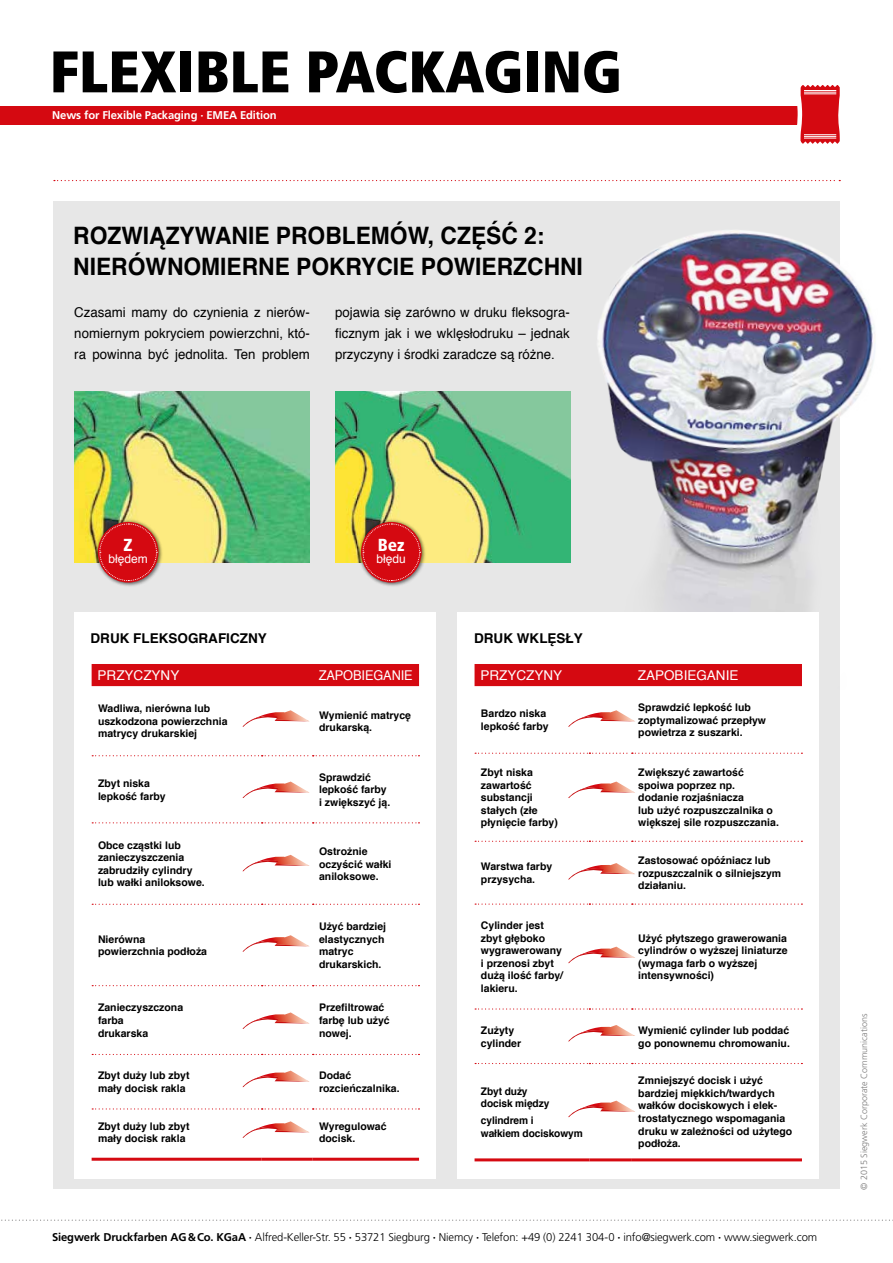
<style>
.page{position:relative;width:893px;height:1263px;background:#fff}
.page>*{position:absolute;margin:0;border:0;box-sizing:border-box;transform-origin:0 0}
.t1{font:900 condensed 58.5px "Frutiger";color:#000}
.t2{font:700 24px/31.5px "Helvetica";color:#000;scale:.95 1}
.t3{font:900 condensed 17.4px "Frutiger";color:#fff}
.t4{font:13.5px/21px "Helvetica";color:#000;text-align:justify}
.t5{font:700 13.5px "Helvetica";color:#000}
.t6{font:13.5px "Helvetica";color:#fff}
.t7{font:13.5px "Helvetica";color:#fff;scale:.95 1}
.t8{font:12px "Helvetica";color:#fff}
.t9{font:300 11.25px "Frutiger LT Std";letter-spacing:-.01em;color:#000}
.t10{font:700 11.25px "Frutiger LT Std";letter-spacing:-.01em;color:#fff}
.t11{font:700 10.5px/12.6px "Helvetica";color:#000}
.t12{font:300 9px "Frutiger LT Std";color:#7c7b7b}
.s1{font-weight:700}
</style>
<div class="page">
<div style="left:0;top:106px;width:803px;height:18px;background:#d50911"></div>
<svg style="left:1px;top:1219px;width:892px;height:2px"></svg>
<svg style="left:792px;top:85px;width:48px;height:59px"></svg>
<hr style="left:804px;top:90px;width:32px;height:1px;background:#fff">
<hr style="left:804px;top:92px;width:32px;height:1px;background:#fff">
<hr style="left:804px;top:94px;width:32px;height:1px;background:#fff">
<hr style="left:804px;top:134px;width:32px;height:1px;background:#fff">
<hr style="left:804px;top:136px;width:32px;height:1px;background:#fff">
<hr style="left:804px;top:138px;width:32px;height:1px;background:#fff">
<div style="left:53px;top:202px;width:787px;height:986px;background:#e7e7e7"></div>
<svg style="left:54px;top:180px;width:786px;height:1px"></svg>
<img style="left:597px;top:230px;width:278px;height:559px">
<img style="left:335px;top:391px;width:236px;height:171px">
<img style="left:74px;top:391px;width:236px;height:171px">
<div style="left:357px;top:518px;width:69px;height:69px;background:#000;opacity:.4"></div>
<svg style="left:362px;top:523px;width:59px;height:58px"></svg>
<div style="left:94px;top:518px;width:69px;height:69px;background:#000;opacity:.4"></div>
<svg style="left:99px;top:523px;width:58px;height:58px"></svg>
<div style="left:74px;top:612px;width:362px;height:566px;background:#fff"></div>
<div style="left:457px;top:612px;width:361px;height:566px;background:#fff"></div>
<div style="left:92px;top:664px;width:327px;height:22px;background:#d50911"></div>
<hr style="left:92px;top:1158px;width:170px;height:3px;background:#d50911">
<hr style="left:262px;top:1158px;width:51px;height:3px;background:#d50911">
<hr style="left:313px;top:1158px;width:106px;height:3px;background:#d50911">
<svg style="left:92px;top:755px;width:327px;height:1px"></svg>
<svg style="left:92px;top:822px;width:327px;height:1px"></svg>
<svg style="left:92px;top:904px;width:327px;height:1px"></svg>
<svg style="left:92px;top:985px;width:327px;height:1px"></svg>
<svg style="left:92px;top:1054px;width:327px;height:1px"></svg>
<svg style="left:92px;top:1108px;width:327px;height:1px"></svg>
<div style="left:475px;top:664px;width:327px;height:22px;background:#d50911"></div>
<hr style="left:475px;top:1158px;width:114px;height:3px;background:#d50911">
<hr style="left:589px;top:1158px;width:43px;height:3px;background:#d50911">
<hr style="left:632px;top:1158px;width:170px;height:3px;background:#d50911">
<svg style="left:475px;top:753px;width:327px;height:1px"></svg>
<svg style="left:475px;top:841px;width:327px;height:1px"></svg>
<svg style="left:475px;top:903px;width:327px;height:2px"></svg>
<svg style="left:475px;top:1008px;width:327px;height:1px"></svg>
<svg style="left:475px;top:1063px;width:327px;height:1px"></svg>
<svg style="left:242px;top:710px;width:68px;height:17px"></svg>
<svg style="left:568px;top:710px;width:67px;height:17px"></svg>
<svg style="left:242px;top:781px;width:68px;height:17px"></svg>
<svg style="left:568px;top:781px;width:67px;height:17px"></svg>
<svg style="left:242px;top:855px;width:68px;height:16px"></svg>
<svg style="left:568px;top:863px;width:67px;height:16px"></svg>
<svg style="left:242px;top:935px;width:68px;height:17px"></svg>
<svg style="left:568px;top:947px;width:67px;height:16px"></svg>
<svg style="left:242px;top:1012px;width:68px;height:17px"></svg>
<svg style="left:568px;top:1025px;width:67px;height:16px"></svg>
<svg style="left:242px;top:1070px;width:68px;height:17px"></svg>
<svg style="left:568px;top:1100px;width:67px;height:17px"></svg>
<svg style="left:242px;top:1121px;width:68px;height:17px"></svg>
<h1 class="t1" style="left:50px;top:36px;width:574px">FLEXIBLE PACKAGING</h1>
<p class="t10" style="left:52px;top:108px;width:226px">News for Flexible Packaging ∙ EMEA Edition</p>
<h2 class="t2" style="left:73px;top:220px;width:538px">ROZWIĄZYWANIE PROBLEMÓW, CZĘŚĆ 2:<br>NIERÓWNOMIERNE POKRYCIE POWIERZCHNI</h2>
<p class="t4" style="left:74px;top:302px;width:237px">Czasami mamy do czynienia z nierów&shy;nomiernym pokryciem powierzchni, któ&shy;ra powinna być jednolita. Ten problem</p>
<p class="t4" style="left:335px;top:302px;width:236px">pojawia się zarówno w druku fleksogra&shy;ficznym jak i we wklęsłodruku – jednak przyczyny i środki zaradcze są różne.</p>
<h3 class="t3" style="left:124px;top:534px;width:11px">Z</h3>
<p class="t8" style="left:108px;top:549px;width:41px">błędem</p>
<h3 class="t3" style="left:378px;top:534px;width:28px">Bez</h3>
<p class="t8" style="left:376px;top:549px;width:31px">błędu</p>
<p class="t5" style="left:91px;top:628px;width:178px">DRUK FLEKSOGRAFICZNY</p>
<p class="t6" style="left:98px;top:665px;width:83px">PRZYCZYNY</p>
<p class="t7" style="left:319px;top:665px;width:101px">ZAPOBIEGANIE</p>
<p class="t11" style="left:98px;top:702px;width:131px">Wadliwa, nierówna lub uszkodzona powierzchnia matrycy drukarskiej</p>
<p class="t11" style="left:319px;top:709px;width:94px">Wymienić matrycę drukarską.</p>
<p class="t11" style="left:98px;top:777px;width:69px">Zbyt niska lepkość farby</p>
<p class="t11" style="left:319px;top:771px;width:73px">Sprawdzić lepkość farby i zwiększyć ją.</p>
<p class="t11" style="left:98px;top:839px;width:108px">Obce cząstki lub zanieczyszczenia zabrudziły cylindry lub wałki aniloksowe.</p>
<p class="t11" style="left:319px;top:845px;width:74px">Ostrożnie oczyścić wałki aniloksowe.</p>
<p class="t11" style="left:98px;top:933px;width:111px">Nierówna powierzchnia podłoża</p>
<p class="t11" style="left:319px;top:920px;width:69px">Użyć bardziej elastycznych matryc drukarskich.</p>
<p class="t11" style="left:98px;top:1001px;width:87px">Zanieczyszczona farba<br>drukarska</p>
<p class="t11" style="left:319px;top:1001px;width:72px">Przefiltrować farbę lub użyć nowej.</p>
<p class="t11" style="left:98px;top:1069px;width:93px">Zbyt duży lub zbyt mały docisk rakla</p>
<p class="t11" style="left:319px;top:1069px;width:82px">Dodać rozcieńczalnika.</p>
<p class="t11" style="left:98px;top:1120px;width:93px">Zbyt duży lub zbyt mały docisk rakla</p>
<p class="t11" style="left:319px;top:1120px;width:69px">Wyregulować docisk.</p>
<p class="t5" style="left:474px;top:628px;width:110px">DRUK WKLĘSŁY</p>
<p class="t6" style="left:481px;top:665px;width:83px">PRZYCZYNY</p>
<p class="t6" style="left:638px;top:665px;width:102px">ZAPOBIEGANIE</p>
<p class="t11" style="left:481px;top:707px;width:69px">Bardzo niska lepkość farby</p>
<p class="t11" style="left:638px;top:701px;width:129px">Sprawdzić lepkość lub zoptymalizować przepływ powietrza z suszarki.</p>
<p class="t11" style="left:481px;top:766px;width:79px">Zbyt niska zawartość substancji stałych (złe płynięcie farby)</p>
<p class="t11" style="left:638px;top:766px;width:142px">Zwiększyć zawartość spoiwa poprzez np.<br>dodanie rozjaśniacza<br>lub użyć rozpuszczalnika o większej sile rozpuszczania.</p>
<p class="t11" style="left:481px;top:860px;width:73px">Warstwa farby przysycha.</p>
<p class="t11" style="left:638px;top:854px;width:144px">Zastosować opóźniacz lub rozpuszczalnik o silniejszym działaniu.</p>
<p class="t11" style="left:481px;top:919px;width:84px">Cylinder jest zbyt głęboko wygrawerowany i przenosi zbyt dużą ilość farby/ lakieru.</p>
<p class="t11" style="left:638px;top:932px;width:151px">Użyć płytszego grawerowania cylindrów o wyższej liniaturze (wymaga farb o wyższej intensywności)</p>
<p class="t11" style="left:481px;top:1024px;width:42px">Zużyty cylinder</p>
<p class="t11" style="left:638px;top:1024px;width:153px">Wymienić cylinder lub poddać go ponownemu chromowaniu.</p>
<p class="t11" style="left:481px;top:1085px;width:70px">Zbyt duży docisk między</p>
<p class="t11" style="left:481px;top:1114px;width:103px">cylindrem i<br>wałkiem dociskowym</p>
<p class="t11" style="left:638px;top:1074px;width:156px">Zmniejszyć docisk i użyć bardziej miękkich/twardych wałków dociskowych i elek&shy;trostatycznego wspomagania druku w zależności od użytego podłoża.</p>
<p class="t9" style="left:52px;top:1231px;width:766px"><span class="s1">Siegwerk Druckfarben AG&amp;Co. KGaA ∙</span> Alfred-Keller-Str. 55 <span class="s1">∙</span> 53721 Siegburg <span class="s1">∙</span> Niemcy <span class="s1">∙</span> Telefon: +49 (0) 2241 304-0 <span class="s1">∙</span> info@siegwerk.com <span class="s1">∙</span> www.siegwerk.com</p>
<p class="t12" style="left:859px;top:1190px;width:178px;rotate:-90deg">© 2015 Siegwerk Corporate Communications</p>
</div>
